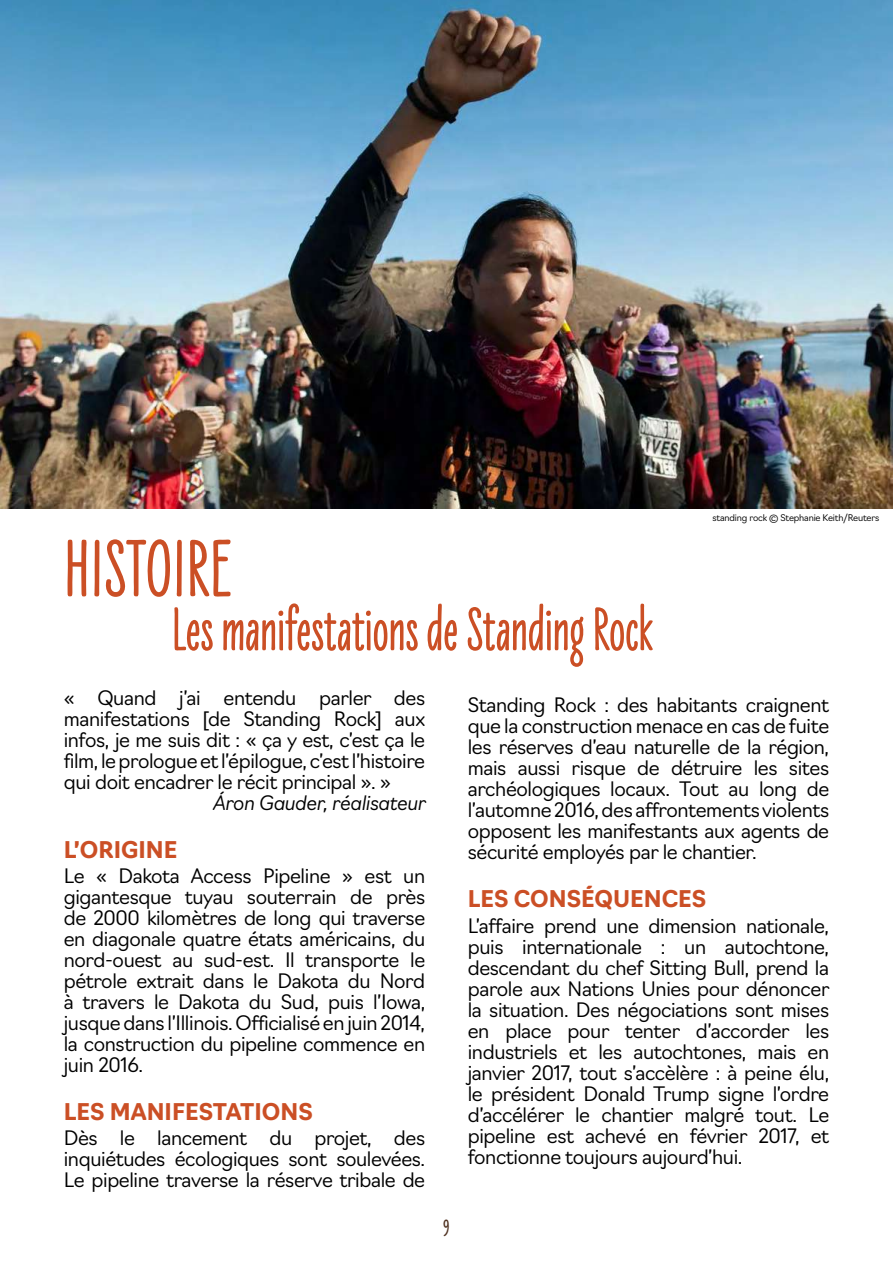
<style>
.page{position:relative;width:893px;height:1263px;background:#fff}
.page>*{position:absolute;margin:0;border:0;box-sizing:border-box;transform-origin:0 0}
.t1{font:900 82.8px "Liebe Erika";letter-spacing:.01em;color:#cb4f25}
.t2{font:900 63px "Liebe Erika";color:#cb4f25}
.t3{font:900 24px "Liebe Erika";color:#503221}
.t4{font:700 22.5px "Navigo";color:#cb4f25}
.t5{font:300 19.5px/21px "Navigo";letter-spacing:-.02em;color:#000;text-align:justify}
.t6{font:italic 300 19.5px "Navigo";letter-spacing:-.02em;color:#000}
.t7{font:300 9px "Navigo";letter-spacing:-.02em;color:#000}
</style>
<div class="page">
<img style="left:0;top:0;width:893px;height:508px">
<p class="t7" style="left:713px;top:511px;width:168px">standing rock © Stephanie Keith/Reuters</p>
<h1 class="t1" style="left:64px;top:523px;width:168px">HISTOIRE</h1>
<h2 class="t2" style="left:172px;top:595px;width:482px">Les manifestations de Standing Rock</h2>
<p class="t5" style="left:468px;top:693px;width:363px">Standing Rock : des habitants craignent que la construction menace en cas de fuite les réserves d’eau naturelle de la région, mais aussi risque de détruire les sites archéologiques locaux. Tout au long de l’automne 2016, des affrontements violents opposent les manifestants aux agents de sécurité employés par le chantier.</p>
<p class="t4" style="left:468px;top:881px;width:240px">LES CONSÉQUENCES</p>
<p class="t5" style="left:468px;top:913px;width:363px">L’affaire prend une dimension nationale, puis internationale : un autochtone, descendant du chef Sitting Bull, prend la parole aux Nations Unies pour dénoncer la situation. Des négociations sont mises en place pour tenter d’accorder les industriels et les autochtones, mais en janvier 2017, tout s’accèlère : à peine élu, le président Donald Trump signe l’ordre d’accélérer le chantier malgré tout. Le pipeline est achevé en février 2017, et fonctionne toujours aujourd’hui.</p>
<p class="t5" style="left:64px;top:686px;width:363px">« Quand j’ai entendu parler des manifestations [de Standing Rock] aux infos, je me suis dit : « ça y est, c’est ça le film, le prologue et l’épilogue, c’est l’histoire qui doit encadrer le récit principal ». »</p>
<p class="t6" style="left:212px;top:787px;width:215px">Áron Gauder, réalisateur</p>
<p class="t4" style="left:64px;top:832px;width:115px">L’ORIGINE</p>
<p class="t5" style="left:64px;top:864px;width:363px">Le « Dakota Access Pipeline » est un gigantesque tuyau souterrain de près de 2000 kilomètres de long qui traverse en diagonale quatre états américains, du nord-ouest au sud-est. Il transporte le pétrole extrait dans le Dakota du Nord à travers le Dakota du Sud, puis l’Iowa, jusque dans l’Illinois. Officialisé en juin 2014, la construction du pipeline commence en juin 2016.</p>
<p class="t4" style="left:64px;top:1094px;width:251px">LES MANIFESTATIONS</p>
<p class="t5" style="left:64px;top:1126px;width:363px">Dès le lancement du projet, des inquiétudes écologiques sont soulevées.<br>Le pipeline traverse la réserve tribale de</p>
<p class="t3" style="left:443px;top:1215px;width:8px">9</p>
</div>
